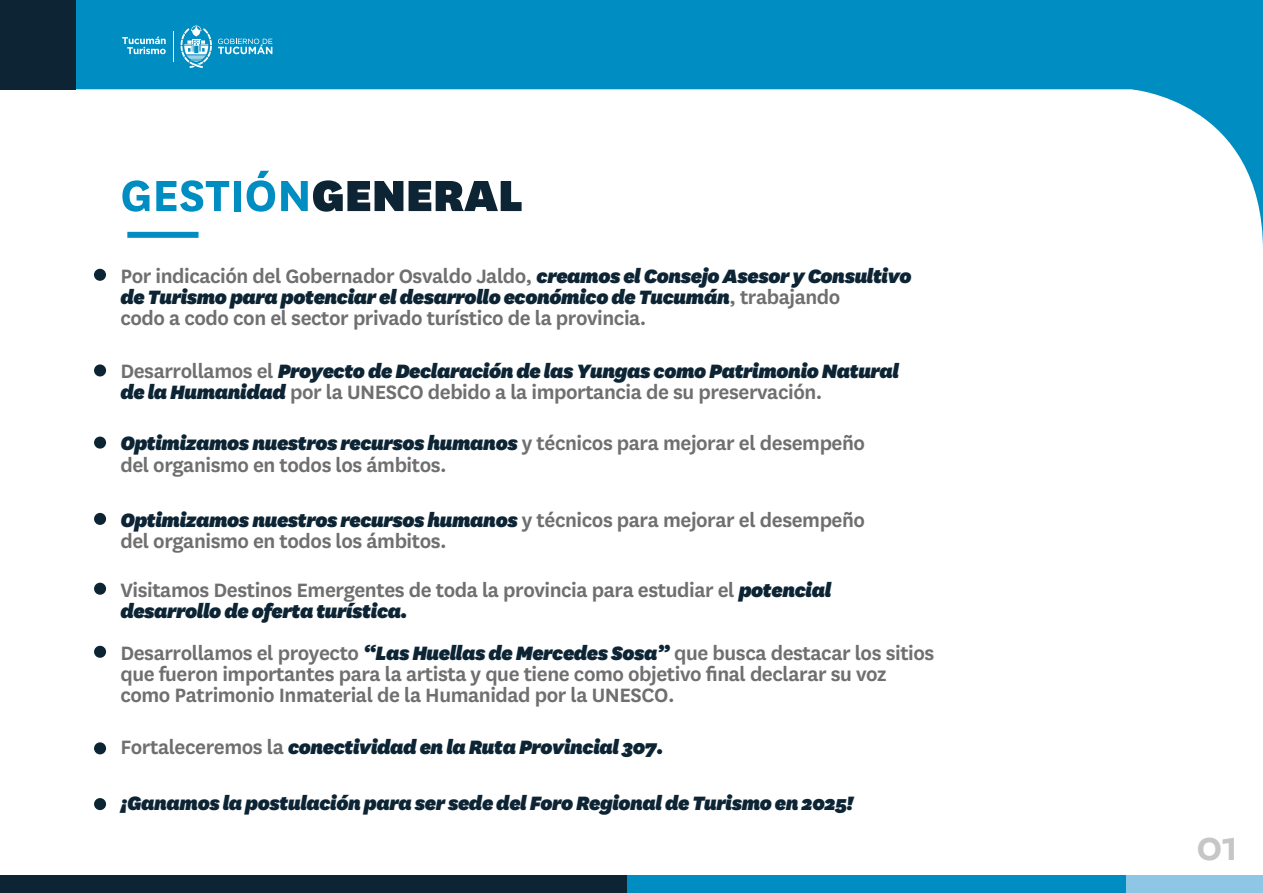
<style>
.page{position:relative;width:1263px;height:893px;background:#fff}
.page>*{position:absolute;margin:0;border:0;box-sizing:border-box;transform-origin:0 0}
.t1{font:700 51px "National";color:#008dc1}
.t2{font:600 45.6px "National";color:#c6c6c6}
.t3{font:600 22.65px/21.3px "National";letter-spacing:-.02em;color:#706f6f}
.t4{font:italic 900 22.65px/21.3px "National";letter-spacing:-.02em;color:#0c2434}
.s1{font-weight:900;color:#0c2434}
.s2{font-weight:900;font-style:italic;color:#0c2434}
.s3{font-weight:600;font-style:normal;color:#706f6f}
</style>
<div class="page">
<svg style="left:0;top:0;width:1263px;height:246px"></svg>
<div style="left:94px;top:269px;width:12px;height:12px;background:#0c2434;border-radius:50%"></div>
<div style="left:94px;top:364px;width:12px;height:12px;background:#0c2434;border-radius:50%"></div>
<div style="left:94px;top:437px;width:12px;height:12px;background:#0c2434;border-radius:50%"></div>
<div style="left:94px;top:513px;width:12px;height:12px;background:#0c2434;border-radius:50%"></div>
<div style="left:94px;top:583px;width:12px;height:12px;background:#0c2434;border-radius:50%"></div>
<div style="left:94px;top:646px;width:12px;height:12px;background:#0c2434;border-radius:50%"></div>
<div style="left:94px;top:742px;width:12px;height:12px;background:#0c2434;border-radius:50%"></div>
<div style="left:94px;top:798px;width:12px;height:12px;background:#0c2434;border-radius:50%"></div>
<svg style="left:218px;top:39px;width:54px;height:15px"></svg>
<svg style="left:181px;top:26px;width:31px;height:42px"></svg>
<hr style="left:173px;top:31px;width:1px;height:30px;background:#fff">
<svg style="left:122px;top:36px;width:44px;height:18px"></svg>
<div style="left:0;top:0;width:76px;height:89px;background:#0c2434"></div>
<div style="left:0;top:875px;width:627px;height:18px;background:#0c2434"></div>
<div style="left:627px;top:875px;width:500px;height:18px;background:#008dc1"></div>
<div style="left:1127px;top:875px;width:136px;height:18px;background:#8ec7e6"></div>
<h1 class="t1" style="left:120px;top:159px;width:404px">GESTIÓN<span class="s1">GENERAL</span></h1>
<p class="t3" style="left:120px;top:264px;width:793px">Por indicación del Gobernador Osvaldo Jaldo, <span class="s2">creamos el Consejo Asesor y Consultivo de Turismo para potenciar el desarrollo económico de Tucumán</span>, trabajando<br>codo a codo con el sector privado turístico de la provincia.</p>
<p class="t4" style="left:120px;top:359px;width:781px"><span class="s3">Desarrollamos el</span> Proyecto de Declaración de las Yungas como Patrimonio Natural de la Humanidad <span class="s3">por la UNESCO debido a la importancia de su preservación.</span></p>
<p class="t3" style="left:120px;top:431px;width:746px"><span class="s2">Optimizamos nuestros recursos humanos</span> y técnicos para mejorar el desempeño del organismo en todos los ámbitos.</p>
<p class="t3" style="left:120px;top:508px;width:746px"><span class="s2">Optimizamos nuestros recursos humanos</span> y técnicos para mejorar el desempeño del organismo en todos los ámbitos.</p>
<p class="t3" style="left:120px;top:577px;width:713px">Visitamos Destinos Emergentes de toda la provincia para estudiar el <span class="s2">potencial desarrollo de oferta turística.</span></p>
<p class="t3" style="left:120px;top:640px;width:815px">Desarrollamos el proyecto <span class="s2">“Las Huellas de Mercedes Sosa”</span> que busca destacar los sitios que fueron importantes para la artista y que tiene como objetivo final declarar su voz como Patrimonio Inmaterial de la Humanidad por la UNESCO.</p>
<p class="t4" style="left:120px;top:735px;width:545px"><span class="s3">Fortaleceremos la</span> conectividad en la Ruta Provincial 307.</p>
<p class="t4" style="left:120px;top:791px;width:735px">¡Ganamos la postulación para ser sede del Foro Regional de Turismo en 2025!</p>
<h2 class="t2" style="left:1196px;top:815px;width:44px">01</h2>
</div>
